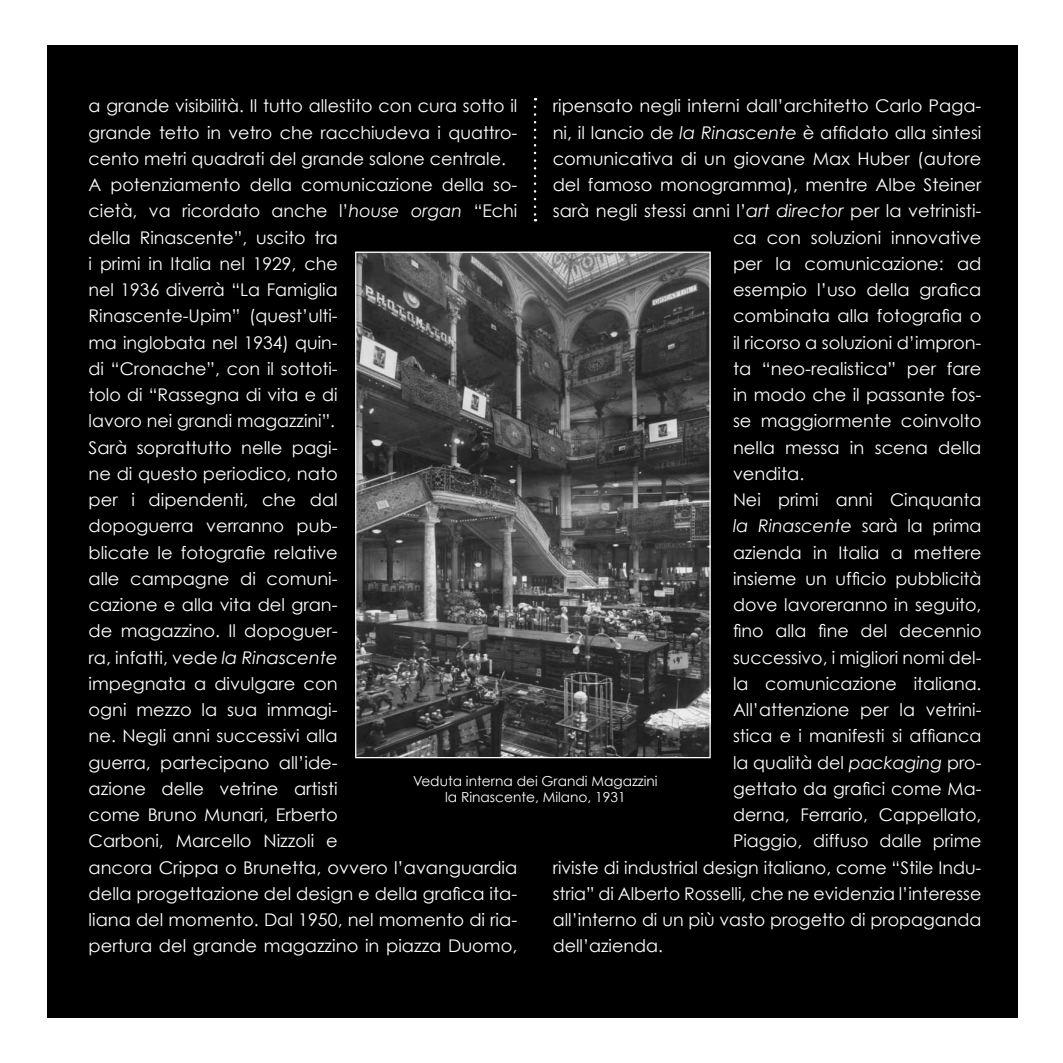
<style>
.page{position:relative;width:1063px;height:1063px;background:#fff}
.page>*{position:absolute;margin:0;border:0;box-sizing:border-box;transform-origin:0 0}
.t1{font:17.5px/26.2px "Century Gothic";color:#fff}
.t2{font:italic 17.5px "Century Gothic";color:#fff}
.t3{font:13.75px/16.5px "Century Gothic";color:#fff;text-align:center}
.s1{font-style:italic}
.s2{font-style:normal}
</style>
<div class="page">
<div style="left:47px;top:46px;width:971px;height:972px;background:#000"></div>
<svg style="left:534px;top:107px;width:2px;height:114px"></svg>
<img style="left:357px;top:254px;width:352px;height:502px">
<p class="t1" style="left:89px;top:93px;width:430px">a grande visibilità. Il tutto allestito con cura sotto il grande tetto in vetro che racchiudeva i quattro&shy;cento metri quadrati del grande salone centrale.<br>A potenziamento della comunicazione della so&shy;cietà, va ricordato anche l’<span class="s1">house organ</span> “Echi della Rinascente”, uscito tra<br>i primi in Italia nel 1929, che<br>nel 1936 diverrà “La Famiglia<br>Rinascente-Upim” (quest’ulti-<br>ma inglobata nel 1934) quin-<br>di “Cronache”, con il sottoti-<br>tolo di “Rassegna di vita e di<br>lavoro nei grandi magazzini”.<br>Sarà soprattutto nelle pagi-<br>ne di questo periodico, nato<br>per i dipendenti, che dal<br>dopoguerra verranno pub-<br>blicate le fotografie relative<br>alle campagne di comuni-<br>cazione e alla vita del gran-<br>de magazzino. Il dopoguer-<br>ra, infatti, vede <span class="s1">la Rinascente<br></span>impegnata a divulgare con<br>ogni mezzo la sua immagi-<br>ne. Negli anni successivi alla<br>guerra, partecipano all’ide-<br>azione delle vetrine artisti<br>come Bruno Munari, Erberto<br>Carboni, Marcello Nizzoli e<br>ancora Crippa o Brunetta, ovvero l’avanguardia della progettazione del design e della grafica ita&shy;liana del momento. Dal 1950, nel momento di ria&shy;pertura del grande magazzino in piazza Duomo,</p>
<p class="t1" style="left:553px;top:93px;width:430px">ripensato negli interni dall’architetto Carlo Paga-</p>
<p class="t1" style="left:553px;top:119px;width:430px">ni, il lancio de <span class="s1">la Rinascente</span> è affidato alla sintesi</p>
<p class="t1" style="left:553px;top:145px;width:430px">comunicativa di un giovane Max Huber (autore</p>
<p class="t1" style="left:553px;top:171px;width:430px">del famoso monogramma), mentre Albe Steiner</p>
<p class="t1" style="left:553px;top:198px;width:430px">sarà negli stessi anni l’<span class="s1">art director</span> per la vetrinisti-</p>
<p class="t1" style="left:733px;top:224px;width:250px">ca con soluzioni innovative</p>
<p class="t1" style="left:733px;top:250px;width:250px">per la comunicazione: ad</p>
<p class="t1" style="left:733px;top:276px;width:250px">esempio l’uso della grafica</p>
<p class="t1" style="left:733px;top:303px;width:250px">combinata alla fotografia o</p>
<p class="t1" style="left:733px;top:329px;width:250px">il ricorso a soluzioni d’impron-</p>
<p class="t1" style="left:733px;top:355px;width:250px">ta “neo-realistica” per fare</p>
<p class="t1" style="left:733px;top:381px;width:250px">in modo che il passante fos-</p>
<p class="t1" style="left:733px;top:408px;width:250px">se maggiormente coinvolto</p>
<p class="t1" style="left:733px;top:434px;width:250px">nella messa in scena della</p>
<p class="t1" style="left:733px;top:460px;width:73px">vendita.</p>
<p class="t1" style="left:733px;top:486px;width:250px">Nei primi anni Cinquanta</p>
<p class="t2" style="left:733px;top:515px;width:250px">la Rinascente <span class="s2">sarà la prima</span></p>
<p class="t1" style="left:733px;top:539px;width:250px">azienda in Italia a mettere</p>
<p class="t1" style="left:733px;top:565px;width:250px">insieme un ufficio pubblicità</p>
<p class="t1" style="left:733px;top:591px;width:250px">dove lavoreranno in seguito,</p>
<p class="t1" style="left:733px;top:618px;width:250px">fino alla fine del decennio</p>
<p class="t1" style="left:733px;top:644px;width:250px">successivo, i migliori nomi del-</p>
<p class="t1" style="left:733px;top:670px;width:250px">la comunicazione italiana.</p>
<p class="t1" style="left:733px;top:696px;width:250px">All’attenzione per la vetrini-</p>
<p class="t1" style="left:733px;top:723px;width:250px">stica e i manifesti si affianca</p>
<p class="t1" style="left:733px;top:749px;width:250px">la qualità del <span class="s1">packaging</span> pro-</p>
<p class="t1" style="left:733px;top:775px;width:250px">gettato da grafici come Ma-</p>
<p class="t1" style="left:733px;top:801px;width:250px">derna, Ferrario, Cappellato,</p>
<p class="t1" style="left:733px;top:828px;width:250px">Piaggio, diffuso dalle prime</p>
<p class="t1" style="left:553px;top:854px;width:430px">riviste di industrial design italiano, come “Stile Indu-</p>
<p class="t1" style="left:553px;top:880px;width:430px">stria” di Alberto Rosselli, che ne evidenzia l’interesse</p>
<p class="t1" style="left:553px;top:906px;width:430px">all’interno di un più vasto progetto di propaganda</p>
<p class="t1" style="left:553px;top:933px;width:112px">dell’azienda.</p>
<p class="t3" style="left:413px;top:772px;width:246px">Veduta interna dei Grandi Magazzini la Rinascente, Milano, 1931</p>
</div>
